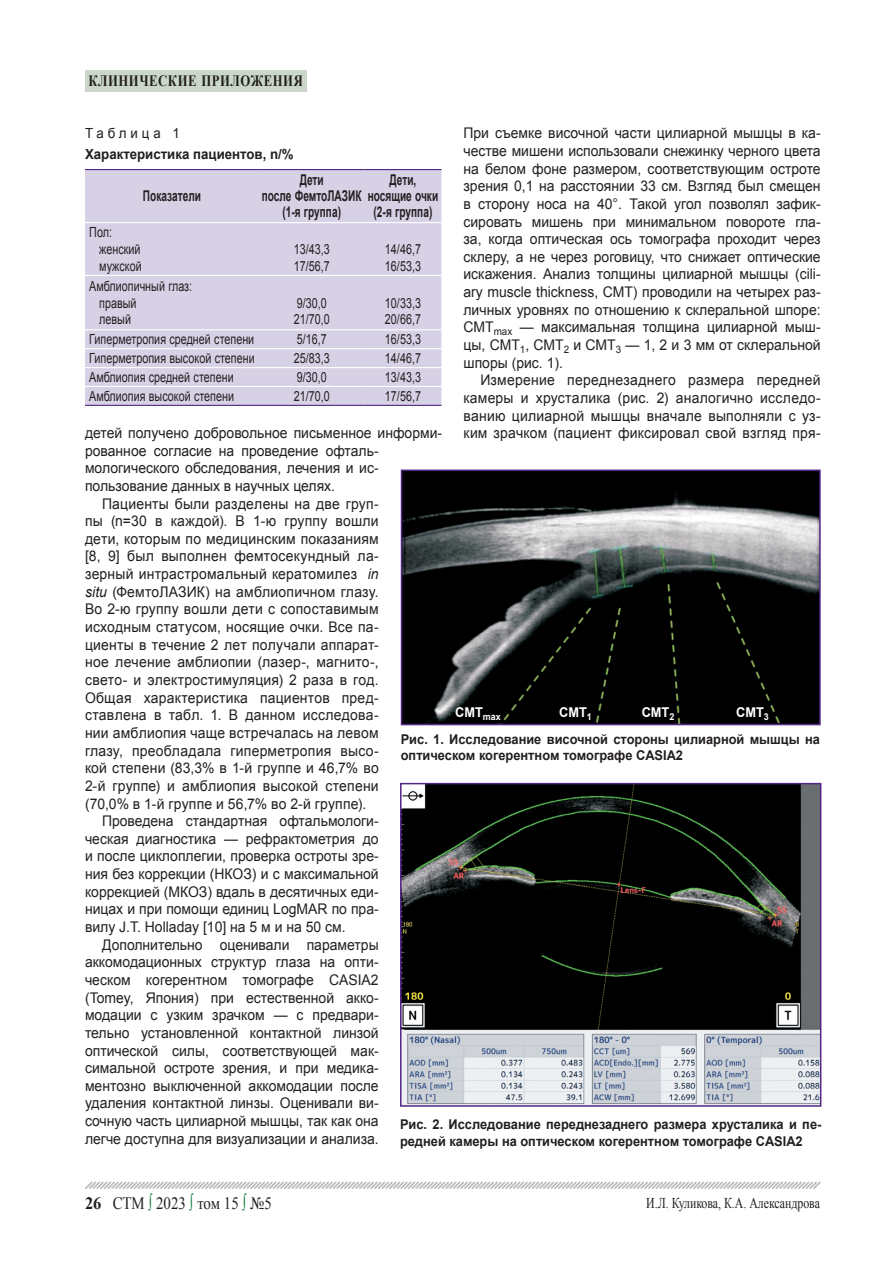
<style>
.page{position:relative;width:893px;height:1276px;background:#fff}
.page>*{position:absolute;margin:0;border:0;box-sizing:border-box;transform-origin:0 0}
.t1{font:17.4px "Times New Roman";color:#231f20;scale:.86 1}
.t2{font:700 15.75px "Times New Roman";letter-spacing:.04em;color:#231f20;scale:.81 1}
.t3{font:15px "Times New Roman";color:#231f20;scale:.79 1}
.t4{font:700 14.85px/32.4px "Arial";letter-spacing:.005em;color:#231f20;text-align:center;scale:.68 1}
.t5{font:14.7px/17.7px "Arial";color:#231f20;text-align:justify;scale:.95 1}
.t6{font:13.95px/16.8px "Arial";letter-spacing:.005em;color:#231f20;scale:.77 1}
.t7{font:700 13.95px "Arial";color:#231f20;scale:.95 1}
.t8{font:13.95px "Arial";letter-spacing:.3em;color:#231f20;scale:.95 1}
.t9{font:700 13.5px/26.2px "Arial";color:#231f20;scale:.95 1}
.t10{font:700 13.5px "Arial";letter-spacing:-.005em;color:#fff;scale:.95 1}
.s1{font-style:italic}
.s2{color:#fff}
.s3{font-weight:700}
.s4{color:#127c43}
</style>
<div class="page">
<svg style="left:85px;top:1181px;width:736px;height:8px"></svg>
<div style="left:85px;top:70px;width:221px;height:21px;background:#cbd8c9"></div>
<div style="left:85px;top:170px;width:356px;height:235px;background:#d7d1e6"></div>
<hr style="left:85px;top:222px;width:174px;height:1px;background:#fff">
<hr style="left:259px;top:222px;width:105px;height:1px;background:#fff">
<hr style="left:364px;top:222px;width:77px;height:1px;background:#fff">
<hr style="left:85px;top:275px;width:174px;height:1px;background:#fff">
<hr style="left:259px;top:275px;width:105px;height:1px;background:#fff">
<hr style="left:364px;top:275px;width:77px;height:1px;background:#fff">
<hr style="left:85px;top:329px;width:174px;height:1px;background:#fff">
<hr style="left:259px;top:329px;width:105px;height:1px;background:#fff">
<hr style="left:364px;top:329px;width:77px;height:1px;background:#fff">
<hr style="left:85px;top:348px;width:174px;height:1px;background:#fff">
<hr style="left:259px;top:348px;width:105px;height:1px;background:#fff">
<hr style="left:364px;top:348px;width:77px;height:1px;background:#fff">
<hr style="left:85px;top:367px;width:174px;height:1px;background:#fff">
<hr style="left:259px;top:367px;width:105px;height:1px;background:#fff">
<hr style="left:364px;top:367px;width:77px;height:1px;background:#fff">
<hr style="left:85px;top:386px;width:174px;height:1px;background:#fff">
<hr style="left:259px;top:386px;width:105px;height:1px;background:#fff">
<hr style="left:364px;top:386px;width:77px;height:1px;background:#fff">
<hr style="left:85px;top:169px;width:174px;height:1px;background:#542685">
<hr style="left:259px;top:169px;width:105px;height:1px;background:#542685">
<hr style="left:364px;top:169px;width:77px;height:1px;background:#542685">
<hr style="left:85px;top:405px;width:174px;height:1px;background:#542685">
<hr style="left:259px;top:405px;width:105px;height:1px;background:#542685">
<hr style="left:364px;top:405px;width:77px;height:1px;background:#542685">
<img style="left:404px;top:472px;width:414px;height:250px">
<div style="left:401px;top:469px;width:420px;height:256px;border:2px solid #542685"></div>
<img style="left:403px;top:786px;width:415px;height:317px">
<div style="left:400px;top:783px;width:421px;height:323px;border:2px solid #542685"></div>
<p class="t2" style="left:88px;top:70px;width:266px">клинические приложения</p>
<p class="t8" style="left:85px;top:124px;width:101px">Таблица 1</p>
<p class="t7" style="left:85px;top:145px;width:221px">Характеристика пациентов, n/%</p>
<p class="t4" style="left:143px;top:180px;width:87px">Показатели</p>
<p class="t5" style="left:463px;top:124px;width:377px">При съемке височной части цилиарной мышцы в ка&shy;честве мишени использовали снежинку черного цвета на белом фоне размером, соответствующим остроте зрения 0,1 на расстоянии 33 см. Взгляд был смещен в сторону носа на 40°. Такой угол позволял зафик&shy;сировать мишень при минимальном повороте гла&shy;за, когда оптическая ось томографа проходит через склеру, а не через роговицу, что снижает оптические искажения. Анализ толщины цилиарной мышцы (cili&shy;ary muscle thickness, СМТ) проводили на четырех раз&shy;личных уровнях по отношению к склеральной шпоре:<br>CMT<sub>max</sub> — максимальная толщина цилиарной мыш&shy;цы, CMT<sub>1</sub>, CMT<sub>2</sub> и CMT<sub>3</sub> — 1, 2 и 3 мм от склеральной шпоры (рис. 1).</p>
<p class="t5" style="left:463px;top:371px;width:377px;text-indent:17px">Измерение переднезаднего размера передней камеры и хрусталика (рис. 2) аналогично исследо&shy;ванию цилиарной мышцы вначале выполняли с уз&shy;ким зрачком (пациент фиксировал свой взгляд пря-</p>
<p class="t4" style="left:374px;top:164px;width:88px">Дети,<br>(2-я группа)</p>
<p class="t4" style="left:300px;top:164px;width:37px">Дети</p>
<p class="t4" style="left:262px;top:180px;width:261px">после ФемтоЛАЗИК носящие очки</p>
<p class="t4" style="left:282px;top:196px;width:88px">(1-я группа)</p>
<p class="t6" style="left:99px;top:224px;width:57px;text-indent:-10px">Пол: женский мужской</p>
<p class="t6" style="left:294px;top:241px;width:48px">13/43,3<br>17/56,7</p>
<p class="t6" style="left:385px;top:241px;width:48px">14/46,7<br>16/53,3</p>
<p class="t6" style="left:99px;top:278px;width:122px;text-indent:-10px">Амблиопичный глаз: правый<br>левый</p>
<p class="t6" style="left:294px;top:294px;width:48px">9/30,0<br>21/70,0</p>
<p class="t6" style="left:385px;top:294px;width:48px">10/33,3<br>20/66,7</p>
<p class="t6" style="left:89px;top:331px;width:216px">Гиперметропия средней степени</p>
<p class="t6" style="left:297px;top:331px;width:40px">5/16,7</p>
<p class="t6" style="left:385px;top:331px;width:48px">16/53,3</p>
<p class="t6" style="left:89px;top:350px;width:216px">Гиперметропия высокой степени</p>
<p class="t6" style="left:294px;top:350px;width:48px">25/83,3</p>
<p class="t6" style="left:385px;top:350px;width:48px">14/46,7</p>
<p class="t6" style="left:89px;top:369px;width:189px">Aмблиопия средней степени</p>
<p class="t6" style="left:297px;top:369px;width:40px">9/30,0</p>
<p class="t6" style="left:385px;top:369px;width:48px">13/43,3</p>
<p class="t6" style="left:89px;top:388px;width:190px">Aмблиопия высокой степени</p>
<p class="t6" style="left:294px;top:388px;width:48px">21/70,0</p>
<p class="t6" style="left:385px;top:388px;width:48px">17/56,7</p>
<p class="t5" style="left:85px;top:424px;width:377px">детей получено добровольное письменное информи-</p>
<p class="t5" style="left:85px;top:442px;width:311px">рованное согласие на проведение офталь-</p>
<p class="t5" style="left:85px;top:459px;width:311px">мологического обследования, лечения и ис-</p>
<p class="t5" style="left:85px;top:477px;width:265px">пользование данных в научных целях.</p>
<p class="t5" style="left:102px;top:495px;width:293px">Пациенты были разделены на две груп-</p>
<p class="t5" style="left:85px;top:512px;width:311px">пы (n=30 в каждой). В 1-ю группу вошли</p>
<p class="t5" style="left:85px;top:530px;width:311px">дети, которым по медицинским показаниям</p>
<p class="t5" style="left:85px;top:547px;width:311px">[8, 9] был выполнен фемтосекундный ла-</p>
<p class="t5" style="left:85px;top:565px;width:311px">зерный интрастромальный кератомилез <span class="s1">in</span></p>
<p class="t5" style="left:85px;top:583px;width:311px"><span class="s1">situ</span> (ФемтоЛАЗИК) на амблиопичном глазу.</p>
<p class="t5" style="left:85px;top:600px;width:311px">Во 2-ю группу вошли дети с сопоставимым</p>
<p class="t5" style="left:85px;top:618px;width:311px">исходным статусом, носящие очки. Все па-</p>
<p class="t5" style="left:85px;top:636px;width:311px">циенты в течение 2 лет получали аппарат-</p>
<p class="t5" style="left:85px;top:653px;width:311px">ное лечение амблиопии (лазер-, магнито-,</p>
<p class="t5" style="left:85px;top:671px;width:311px">свето- и электростимуляция) 2 раза в год.</p>
<p class="t5" style="left:85px;top:689px;width:311px">Общая характеристика пациентов пред-</p>
<p class="t5" style="left:85px;top:706px;width:311px">ставлена в табл. 1. В данном исследова-</p>
<p class="t5" style="left:85px;top:724px;width:311px">нии амблиопия чаще встречалась на левом</p>
<p class="t5" style="left:85px;top:741px;width:311px">глазу, преобладала гиперметропия высо-</p>
<p class="t5" style="left:85px;top:759px;width:311px">кой степени (83,3% в 1-й группе и 46,7% во</p>
<p class="t5" style="left:85px;top:777px;width:311px">2-й группе) и амблиопия высокой степени</p>
<p class="t5" style="left:85px;top:794px;width:298px">(70,0% в 1-й группе и 56,7% во 2-й группе).</p>
<p class="t5" style="left:102px;top:812px;width:293px">Проведена стандартная офтальмологи-</p>
<p class="t5" style="left:85px;top:830px;width:311px">ческая диагностика — рефрактометрия до</p>
<p class="t5" style="left:85px;top:847px;width:311px">и после циклоплегии, проверка остроты зре-</p>
<p class="t5" style="left:85px;top:865px;width:311px">ния без коррекции (НКОЗ) и с максимальной</p>
<p class="t5" style="left:85px;top:883px;width:311px">коррекцией (МКОЗ) вдаль в десятичных еди-</p>
<p class="t5" style="left:85px;top:900px;width:311px">ницах и при помощи единиц LogMAR по пра-</p>
<p class="t5" style="left:85px;top:918px;width:276px">вилу J.T. Holladay [10] на 5 м и на 50 см.</p>
<p class="t5" style="left:102px;top:936px;width:293px">Дополнительно оценивали параметры</p>
<p class="t5" style="left:85px;top:953px;width:311px">аккомодационных структур глаза на опти-</p>
<p class="t5" style="left:85px;top:971px;width:311px">ческом когерентном томографе CASIA2</p>
<p class="t5" style="left:85px;top:988px;width:311px">(Tomey, Япония) при естественной акко-</p>
<p class="t5" style="left:85px;top:1006px;width:311px">модации с узким зрачком — с предвари-</p>
<p class="t5" style="left:85px;top:1024px;width:311px">тельно установленной контактной линзой</p>
<p class="t5" style="left:85px;top:1041px;width:311px">оптической силы, соответствующей мак-</p>
<p class="t5" style="left:85px;top:1059px;width:311px">симальной остроте зрения, и при медика-</p>
<p class="t5" style="left:85px;top:1077px;width:311px">ментозно выключенной аккомодации после</p>
<p class="t5" style="left:85px;top:1094px;width:311px">удаления контактной линзы. Оценивали ви-</p>
<p class="t5" style="left:85px;top:1112px;width:311px">сочную часть цилиарной мышцы, так как она</p>
<p class="t5" style="left:85px;top:1130px;width:311px">легче доступна для визуализации и анализа.</p>
<p class="t9" style="left:401px;top:700px;width:443px;text-indent:335px"><span class="s2">СМТ</span><sub>3<br></sub>Рис. 1. Исследование височной стороны цилиарной мышцы на</p>
<p class="t9" style="left:401px;top:742px;width:299px">оптическом когерентном томографе CASIA2</p>
<p class="t10" style="left:455px;top:704px;width:49px">СМТ<sub>max</sub></p>
<p class="t10" style="left:559px;top:704px;width:36px">СМТ<sub>1</sub></p>
<p class="t10" style="left:642px;top:704px;width:36px">СМТ<sub>2</sub></p>
<p class="t9" style="left:400px;top:1117px;width:445px;line-height:16.2px">Рис. 2. Исследование переднезаднего размера хрусталика и пе&shy;редней камеры на оптическом когерентном томографе CASIA2</p>
<p class="t1" style="left:85px;top:1191px;width:219px"><span class="s3">26</span> СТМ <span class="s4">∫</span> 2023 <span class="s4">∫</span> том 15 <span class="s4">∫</span> №5</p>
<p class="t3" style="left:646px;top:1192px;width:221px">И.Л. Куликова, К.А. Александрова</p>
</div>
